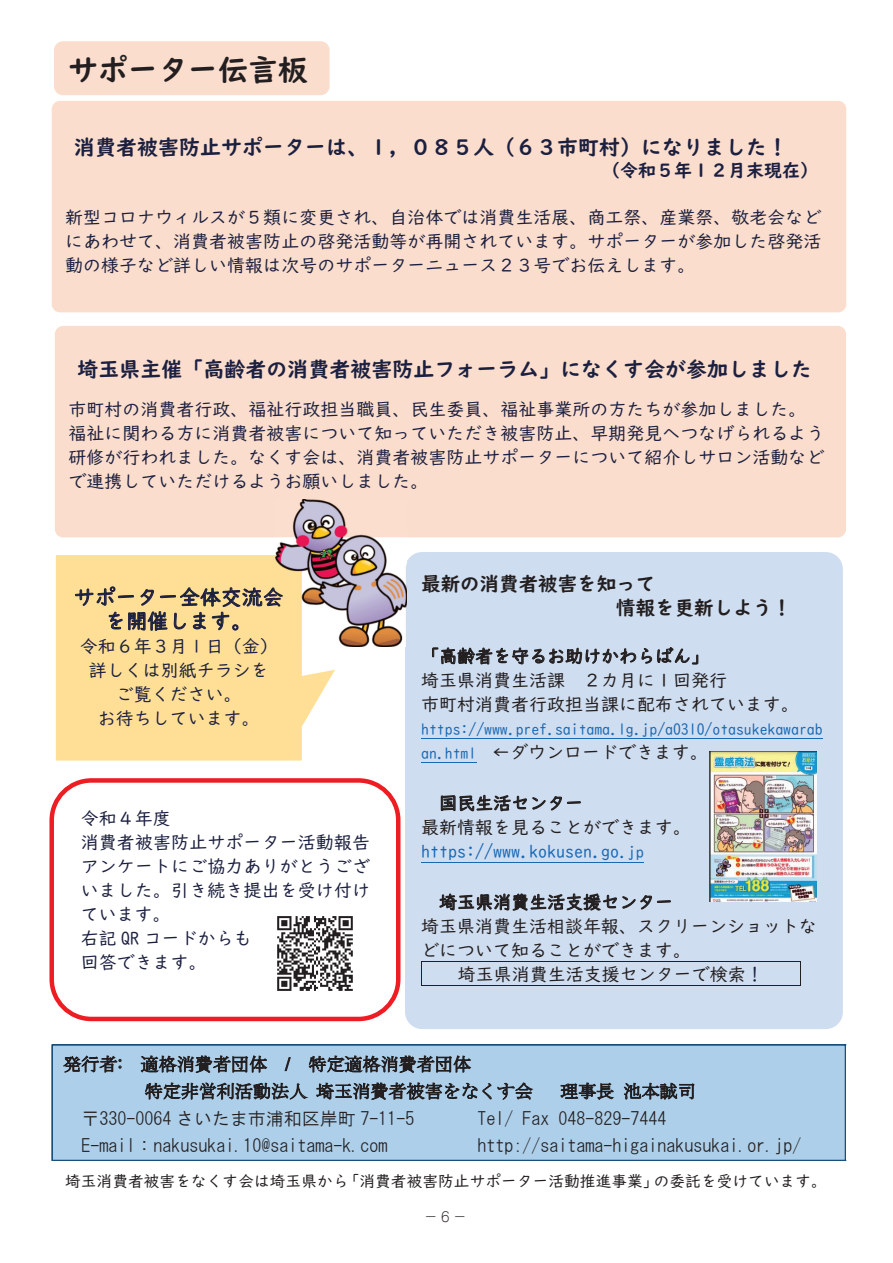
<style>
.page{position:relative;width:893px;height:1263px;background:#fff}
.page>*{position:absolute;margin:0;border:0;box-sizing:border-box;transform-origin:0 0}
.t1{font:30px "UD Digi Kyokasho N B";color:#231f20}
.t2{font:21px "UD Digi Kyokasho N B";color:#1c2040}
.t3{font:21px/24px "UD Digi Kyokasho N R";letter-spacing:.005em;color:#1c2040;text-align:center}
.t4{font:19.5px/24px "UD Digi Kyokasho N B";color:#231f20}
.t5{font:18px/24px "UD Digi Kyokasho N R";color:#1c2040}
.t6{font:18px/24px "UD Digi Kyokasho N R";color:#231f20}
.t7{font:18px "HG Gothic M";color:#231f20}
.t8{font:18px/27px "MS Mincho";letter-spacing:.005em;color:#231f20}
.t9{font:18px "UD Digi Kyokasho N B";color:#1c2040}
.t10{font:15.75px "UD Digi Kyokasho N R";letter-spacing:-.005em;color:#1868b4}
.t11{font:15.75px "UD Digi Kyokasho N R";color:#231f20}
.t12{font:300 13.5px "P Jun 101 Pro N";color:#231f20}
.s1{font-size:15.75px;color:#1868b4}
.s2{color:#1868b4}
.s3{font-size:16.5px;color:#1868b4}
.s4{color:#1c2040}
.s5{font-family:"Century"}
</style>
<div class="page">
<div style="left:52px;top:101px;width:794px;height:211px;background:#fbddcd;border-radius:8px"></div>
<div style="left:51px;top:1044px;width:795px;height:117px;background:#adcfe9"></div>
<div style="left:54px;top:41px;width:276px;height:54px;background:#fbddcd;border-radius:9px"></div>
<div style="left:55px;top:326px;width:791px;height:211px;background:#fbddcd;border-radius:8px"></div>
<svg style="left:55px;top:553px;width:280px;height:208px;background:#fee19f"></svg>
<div style="left:405px;top:552px;width:438px;height:477px;background:#cfddf0;border-radius:17px"></div>
<hr style="left:421px;top:738px;width:402px;height:1px;background:#1868b4">
<hr style="left:421px;top:762px;width:55px;height:1px;background:#1868b4">
<hr style="left:421px;top:862px;width:223px;height:1px;background:#1868b4">
<hr style="left:422px;top:961px;width:378px;height:1px;background:#231f20">
<svg style="left:421px;top:961px;width:1px;height:25px"></svg>
<hr style="left:422px;top:985px;width:378px;height:1px;background:#231f20">
<svg style="left:800px;top:961px;width:1px;height:25px"></svg>
<img style="left:710px;top:751px;width:107px;height:151px">
<div style="left:49px;top:778px;width:351px;height:243px;background:#fff;border:4px solid #ee1d23;border-radius:40px"></div>
<img style="left:277px;top:916px;width:76px;height:75px">
<img style="left:276px;top:499px;width:131px;height:147px">
<h1 class="t1" style="left:68px;top:52px;width:241px">サポーター伝言板</h1>
<p class="t2" style="left:74px;top:135px;width:715px">消費者被害防止サポーターは、１，０８５人（６３市町村）になりました！</p>
<p class="t9" style="left:611px;top:160px;width:200px">(令和５年１２月末現在)</p>
<p class="t5" style="left:65px;top:205px;width:758px;text-align:justify">新型コロナウィルスが５類に変更され、自治体では消費生活展、商工祭、産業祭、敬老会などにあわせて、消費者被害防止の啓発活動等が再開されています。サポーターが参加した啓発活動の様子など詳しい情報は次号のサポーターニュース２３号でお伝えします。</p>
<p class="t2" style="left:77px;top:356px;width:736px">埼玉県主催「高齢者の消費者被害防止フォーラム」になくす会が参加しました</p>
<p class="t5" style="left:68px;top:398px;width:758px">市町村の消費者行政、福祉行政担当職員、民生委員、福祉事業所の方たちが参加しました。福祉に関わる方に消費者被害について知っていただき被害防止、早期発見へつなげられるよう研修が行われました。なくす会は、消費者被害防止サポーターについて紹介しサロン活動などで連携していただけるようお願いしました。</p>
<p class="t3" style="left:74px;top:585px;width:212px">サポーター全体交流会を開催します。</p>
<p class="t5" style="left:80px;top:634px;width:199px;text-align:center">令和６年３月 1 日（金）詳しくは別紙チラシをご覧ください。<br>お待ちしています。</p>
<p class="t5" style="left:81px;top:806px;width:291px">令和４年度<br>消費者被害防止サポーター活動報告アンケートにご協力ありがとうございました。引き続き提出を受け付けています。<br>右記 QR コードからも<br>回答できます。</p>
<p class="t4" style="left:616px;top:572px;width:177px;text-indent:-195px">最新の消費者被害を知って<br>情報を更新しよう！</p>
<p class="t6" style="left:421px;top:644px;width:380px">「高齢者を守るお助けかわらばん」<br>埼玉県消費生活課 ２カ月に１回発行<br>市町村消費者行政担当課に配布されています。</p>
<p class="t10" style="left:421px;top:720px;width:403px">https://www.pref.saitama.lg.jp/a0310/otasukekawarab</p>
<p class="t6" style="left:421px;top:740px;width:288px"><span class="s1">an.html</span> ←ダウンロードできます。</p>
<p class="t6" style="left:421px;top:791px;width:271px;text-indent:18px">国民生活センター<br>最新情報を見ることができます。<span class="s2">https://www.kokusen.go</span><span class="s3">.jp</span></p>
<p class="t6" style="left:439px;top:890px;width:235px">埼玉県消費生活支援センター</p>
<p class="t6" style="left:421px;top:914px;width:398px">埼玉県消費生活相談年報、スクリーンショットな</p>
<p class="t6" style="left:421px;top:938px;width:271px">どについて知ることができます。</p>
<p class="t6" style="left:458px;top:962px;width:307px">埼玉県消費生活支援センターで検索<span class="s4">！</span></p>
<p class="t8" style="left:145px;top:1050px;width:390px;text-indent:-81px">発行者<span class="s5">:</span> 適格消費者団体 <span class="s5">/</span> 特定適格消費者団体<br>特定非営利活動法人 埼玉消費者被害をなくす会</p>
<p class="t8" style="left:560px;top:1077px;width:137px">理事長 池本誠司</p>
<p class="t7" style="left:81px;top:1109px;width:335px">〒330-0064 さいたま市浦和区岸町 7-11-5</p>
<p class="t7" style="left:477px;top:1109px;width:190px">Tel/ Fax 048-829-7444</p>
<p class="t7" style="left:81px;top:1136px;width:308px">E-mail：nakusukai.10@saitama-k.com</p>
<p class="t7" style="left:477px;top:1136px;width:325px">http://saitama-higainakusukai.or.jp/</p>
<p class="t11" style="left:65px;top:1172px;width:763px">埼玉消費者被害をなくす会は埼玉県から「消費者被害防止サポーター活動推進事業」の委託を受けています。</p>
<p class="t12" style="left:424px;top:1206px;width:44px">－6－</p>
</div>
